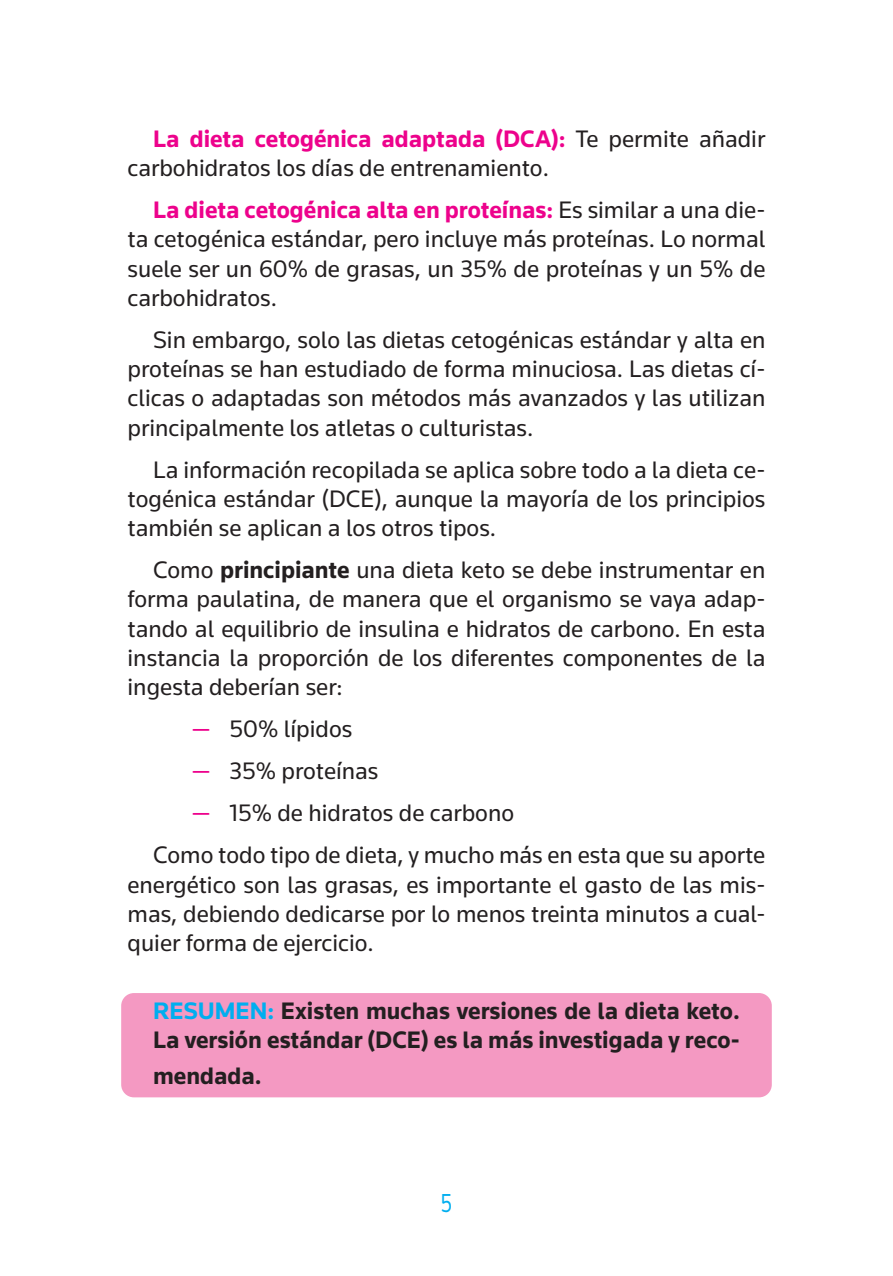
<style>
.page{position:relative;width:893px;height:1276px;background:#fff}
.page>*{position:absolute;margin:0;border:0;box-sizing:border-box;transform-origin:0 0}
.t1{font:27px "Knowledge";color:#00aeef;scale:.75 1}
.Texto_general{font:24.75px/29.2px "Knowledge";color:#231f20;text-align:justify}
.anidado{font:24.75px/29.2px "Knowledge";color:#231f20}
.resumen{font:700 24.75px/29.2px "Knowledge";color:#231f20}
.s1{font-weight:700;color:#ed028c}
.s2{font-weight:700}
.s3{color:#ed028c}
.s4{color:#00aeef}
</style>
<div class="page">
<div style="left:121px;top:993px;width:651px;height:104px;background:#f499c2;border-radius:13px"></div>
<p class="anidado" style="left:128px;top:123px;width:639px;text-indent:26px"><span class="s1">La dieta cetogénica adaptada (DCA):</span> Te permite añadir carbohidratos los días de entrenamiento.</p>
<p class="anidado" style="left:128px;top:195px;width:639px;text-align:justify;text-indent:26px"><span class="s1">La dieta cetogénica alta en proteínas:</span> Es similar a una die&shy;ta cetogénica estándar, pero incluye más proteínas. Lo normal suele ser un 60% de grasas, un 35% de proteínas y un 5% de carbohidratos.</p>
<p class="Texto_general" style="left:128px;top:324px;width:639px;text-indent:26px">Sin embargo, solo las dietas cetogénicas estándar y alta en proteínas se han estudiado de forma minuciosa. Las dietas cí&shy;clicas o adaptadas son métodos más avanzados y las utilizan principalmente los atletas o culturistas.</p>
<p class="Texto_general" style="left:128px;top:454px;width:639px;text-indent:26px">La información recopilada se aplica sobre todo a la dieta ce&shy;togénica estándar (DCE), aunque la mayoría de los principios también se aplican a los otros tipos.</p>
<p class="Texto_general" style="left:128px;top:555px;width:639px;text-indent:26px">Como <span class="s2">principiante</span> una dieta keto se debe instrumentar en forma paulatina, de manera que el organismo se vaya adap&shy;tando al equilibrio de insulina e hidratos de carbono. En esta instancia la proporción de los diferentes componentes de la ingesta deberían ser:</p>
<p class="Texto_general" style="left:191px;top:714px;width:162px"><span class="s3">—</span> 50% lípidos</p>
<p class="Texto_general" style="left:191px;top:756px;width:189px"><span class="s3">—</span> 35% proteínas</p>
<p class="Texto_general" style="left:191px;top:798px;width:324px"><span class="s3">—</span> 15% de hidratos de carbono</p>
<p class="Texto_general" style="left:128px;top:840px;width:639px;text-indent:26px">Como todo tipo de dieta, y mucho más en esta que su aporte energético son las grasas, es importante el gasto de las mis&shy;mas, debiendo dedicarse por lo menos treinta minutos a cual&shy;quier forma de ejercicio.</p>
<p class="resumen" style="left:153px;top:995px;width:588px"><span class="s4">RESUMEN:</span> Existen muchas versiones de la dieta keto.<br>La versión estándar (DCE) es la más investigada y reco-</p>
<p class="resumen" style="left:153px;top:1060px;width:110px">mendada.</p>
<p class="t1" style="left:441px;top:1186px;width:16px">5</p>
</div>
